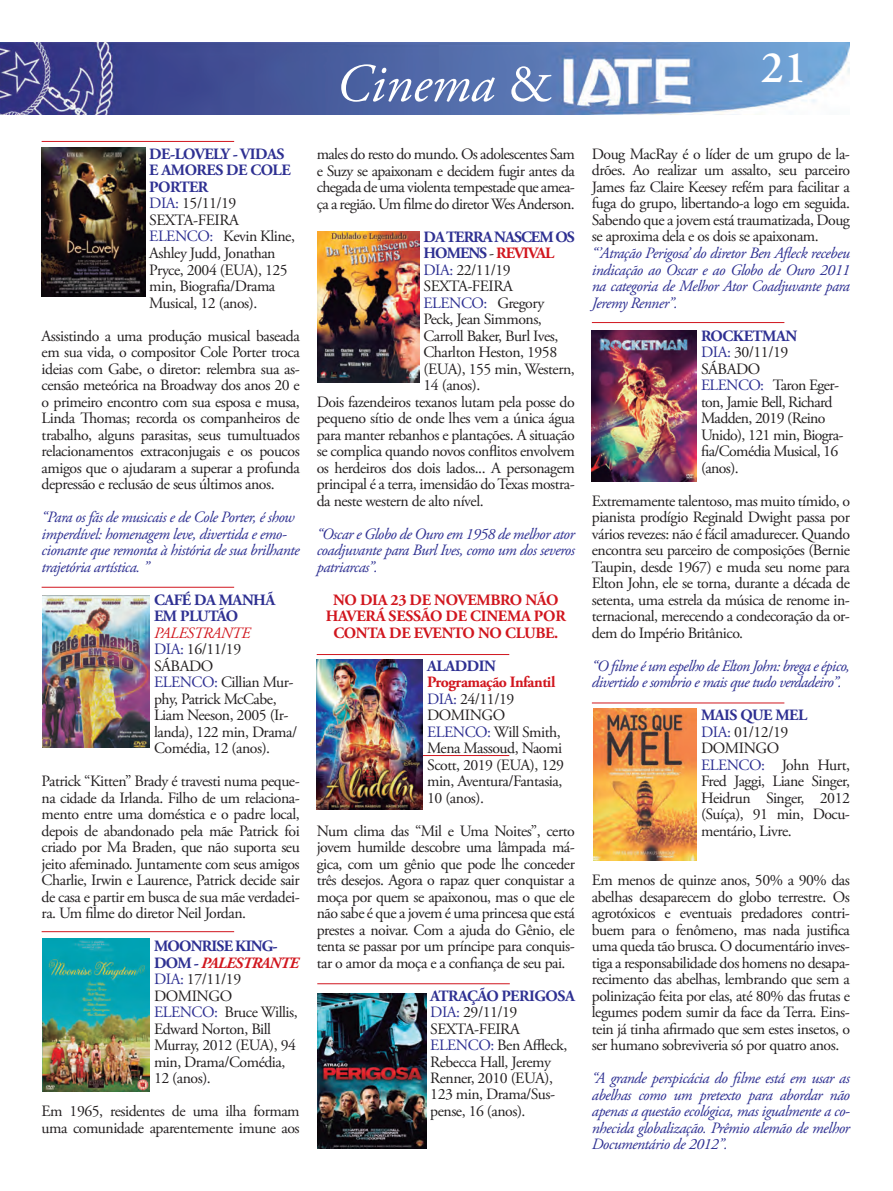
<style>
.page{position:relative;width:893px;height:1191px;background:#fff}
.page>*{position:absolute;margin:0;border:0;box-sizing:border-box;transform-origin:0 0}
.t1{font:italic 54px "Adobe Garamond Pro";color:#fff}
.t2{font:600 45px "Adobe Garamond Pro";color:#fff}
.t3{font:15.75px/16.5px "Adobe Garamond Pro";letter-spacing:-.03em;color:#231f20;text-align:justify}
.nota_cinema{font:italic 15.75px/16.5px "Adobe Garamond Pro";letter-spacing:-.03em;color:#2e3092;text-align:justify}
.Titulo_cinema{font:700 15.75px/16.5px "Adobe Garamond Pro";letter-spacing:-.03em;color:#2e3092}
.t4{font:700 15.75px/16.5px "Adobe Garamond Pro";letter-spacing:-.015em;color:#d1161e;text-align:center}
.Titulo_cinema-2{font:700 15.75px/16.5px "Adobe Garamond Pro";letter-spacing:-.06em;color:#2e3092}
.Titulo_cinema-3{font:700 15.75px/16.5px "Adobe Garamond Pro";letter-spacing:-.05em;color:#2e3092}
.t5{font:italic 15.75px "Adobe Garamond Pro";letter-spacing:-.03em;color:#d1161e}
.s1{font-style:normal}
.s2{color:#2e3092}
.s3{font-style:italic;color:#d1161e}
.s4{font-weight:400;color:#231f20}
.s5{color:#d1161e}
</style>
<div class="page">
<img style="left:0;top:43px;width:849px;height:72px">
<hr style="left:42px;top:587px;width:192px;height:1px;background:#d1161e">
<hr style="left:317px;top:755px;width:192px;height:1px;background:#d1161e">
<hr style="left:42px;top:141px;width:192px;height:1px;background:#d1161e">
<hr style="left:42px;top:931px;width:192px;height:1px;background:#d1161e">
<hr style="left:592px;top:322px;width:192px;height:1px;background:#d1161e">
<hr style="left:317px;top:654px;width:192px;height:1px;background:#d1161e">
<hr style="left:317px;top:983px;width:193px;height:1px;background:#d1161e">
<hr style="left:592px;top:703px;width:192px;height:1px;background:#d1161e">
<img style="left:317px;top:659px;width:106px;height:150px">
<img style="left:317px;top:994px;width:109px;height:154px">
<img style="left:42px;top:595px;width:108px;height:153px">
<img style="left:317px;top:232px;width:102px;height:151px">
<img style="left:42px;top:148px;width:103px;height:148px">
<img style="left:593px;top:708px;width:103px;height:152px">
<img style="left:42px;top:938px;width:108px;height:153px">
<img style="left:592px;top:331px;width:104px;height:151px">
<p class="t1" style="left:336px;top:51px;width:218px">Cinema <span class="s1">&amp;</span></p>
<h2 class="t2" style="left:760px;top:41px;width:47px">21</h2>
<p class="Titulo_cinema" style="left:149px;top:146px;width:143px">DE-LOVELY - VIDAS<br>E AMORES DE COLE<br>PORTER</p>
<p class="t3" style="left:149px;top:196px;width:89px"><span class="s2">DIA:</span> 15/11/19</p>
<p class="t3" style="left:149px;top:212px;width:91px">SEXTA-FEIRA</p>
<p class="t3" style="left:149px;top:229px;width:147px;text-align:left"><span class="s2">ELENCO:</span> Kevin Kline,<br>Ashley Judd, Jonathan<br>Pryce, 2004 (EUA), 125 min, Biografia/Drama<br>Musical, 12 (anos).</p>
<p class="t3" style="left:42px;top:328px;width:259px">Assistindo a uma produção musical baseada em sua vida, o compositor Cole Porter troca ideias com Gabe, o diretor: relembra sua as&shy;censão meteórica na Broadway dos anos 20 e o primeiro encontro com sua esposa e musa, Linda Thomas; recorda os companheiros de trabalho, alguns parasitas, seus tumultuados relacionamentos extraconjugais e os poucos amigos que o ajudaram a superar a profunda depressão e reclusão de seus últimos anos.</p>
<p class="nota_cinema" style="left:42px;top:509px;width:259px;text-align:left">“Para os fãs de musicais e de Cole Porter, é show imperdível: homenagem leve, divertida e emo&shy;cionante que remonta à história de sua brilhante trajetória artística. ”</p>
<p class="Titulo_cinema" style="left:154px;top:592px;width:123px">CAFÉ DA MANHÃ<br>EM PLUTÃO</p>
<p class="t5" style="left:154px;top:623px;width:98px">PALESTRANTE</p>
<p class="t3" style="left:154px;top:641px;width:89px"><span class="s2">DIA:</span> 16/11/19</p>
<p class="t3" style="left:154px;top:658px;width:61px">SÁBADO</p>
<p class="t3" style="left:154px;top:674px;width:145px;text-align:left"><span class="s2">ELENCO:</span> Cillian Mur&shy;phy, Patrick McCabe,<br>Liam Neeson, 2005 (Ir&shy;landa), 122 min, Drama/<br>Comédia, 12 (anos).</p>
<p class="t3" style="left:42px;top:773px;width:259px">Patrick “Kitten” Brady é travesti numa peque&shy;na cidade da Irlanda. Filho de um relaciona&shy;mento entre uma doméstica e o padre local, depois de abandonado pela mãe Patrick foi criado por Ma Braden, que não suporta seu jeito afeminado. Juntamente com seus amigos Charlie, Irwin e Laurence, Patrick decide sair de casa e partir em busca de sua mãe verdadei&shy;ra. Um filme do diretor Neil Jordan.</p>
<p class="Titulo_cinema-3" style="left:154px;top:938px;width:146px">MOONRISE KING-<br>DOM - <span class="s3">PALESTRANTE</span></p>
<p class="t3" style="left:154px;top:971px;width:89px"><span class="s2">DIA:</span> 17/11/19</p>
<p class="t3" style="left:154px;top:988px;width:80px">DOMINGO</p>
<p class="t3" style="left:154px;top:1005px;width:145px;text-align:left"><span class="s2">ELENCO:</span> Bruce Willis,<br>Edward Norton, Bill<br>Murray, 2012 (EUA), 94 min, Drama/Comédia,<br>12 (anos).</p>
<p class="t3" style="left:42px;top:1104px;width:259px">Em 1965, residentes de uma ilha formam uma comunidade aparentemente imune aos</p>
<p class="t3" style="left:317px;top:147px;width:259px">males do resto do mundo. Os adolescentes Sam e Suzy se apaixonam e decidem fugir antes da chegada de uma violenta tempestade que amea&shy;ça a região. Um filme do diretor Wes Anderson.</p>
<p class="Titulo_cinema-2" style="left:423px;top:229px;width:153px">DA TERRA NASCEM OS<br>HOMENS <span class="s4">-</span> <span class="s5">REVIVAL</span></p>
<p class="t3" style="left:423px;top:262px;width:89px"><span class="s2">DIA:</span> 22/11/19</p>
<p class="t3" style="left:423px;top:279px;width:91px">SEXTA-FEIRA</p>
<p class="t3" style="left:423px;top:295px;width:153px;text-align:left"><span class="s2">ELENCO:</span> Gregory<br>Peck, Jean Simmons,<br>Carroll Baker, Burl Ives,<br>Charlton Heston, 1958 (EUA), 155 min, Western,<br>14 (anos).</p>
<p class="t3" style="left:317px;top:394px;width:259px">Dois fazendeiros texanos lutam pela posse do pequeno sítio de onde lhes vem a única água para manter rebanhos e plantações. A situação se complica quando novos conflitos envolvem os herdeiros dos dois lados... A personagem principal é a terra, imensidão do Texas mostra&shy;da neste western de alto nível.</p>
<p class="nota_cinema" style="left:317px;top:526px;width:259px">“Oscar e Globo de Ouro em 1958 de melhor ator coadjuvante para Burl Ives, como um dos severos patriarcas”.</p>
<p class="t4" style="left:326px;top:592px;width:241px">NO DIA 23 DE NOVEMBRO NÃO<br>HAVERÁ SESSÃO DE CINEMA POR<br>CONTA DE EVENTO NO CLUBE.</p>
<p class="Titulo_cinema" style="left:427px;top:658px;width:70px">ALADDIN</p>
<p class="t4" style="left:427px;top:674px;width:130px">Programação Infantil</p>
<p class="t3" style="left:427px;top:691px;width:89px"><span class="s2">DIA:</span> 24/11/19</p>
<p class="t3" style="left:427px;top:708px;width:80px">DOMINGO</p>
<p class="t3" style="left:427px;top:724px;width:138px;text-align:left"><span class="s2">ELENCO:</span> Will Smith,<br>Mena Massoud, Naomi<br>Scott, 2019 (EUA), 129 min, Aventura/Fantasia,<br>10 (anos).</p>
<p class="t3" style="left:317px;top:823px;width:260px">Num clima das “Mil e Uma Noites”, certo jovem humilde descobre uma lâmpada má&shy;gica, com um gênio que pode lhe conceder três desejos. Agora o rapaz quer conquistar a moça por quem se apaixonou, mas o que ele não sabe é que a jovem é uma princesa que está prestes a noivar. Com a ajuda do Gênio, ele tenta se passar por um príncipe para conquis&shy;tar o amor da moça e a confiança de seu pai.</p>
<p class="Titulo_cinema" style="left:430px;top:988px;width:146px">ATRAÇÃO PERIGOSA</p>
<p class="t3" style="left:430px;top:1005px;width:89px"><span class="s2">DIA:</span> 29/11/19</p>
<p class="t3" style="left:430px;top:1021px;width:91px">SEXTA-FEIRA</p>
<p class="t3" style="left:430px;top:1038px;width:138px;text-align:left"><span class="s2">ELENCO:</span> Ben Affleck,<br>Rebecca Hall, Jeremy<br>Renner, 2010 (EUA),<br>123 min, Drama/Sus&shy;pense, 16 (anos).</p>
<p class="t3" style="left:592px;top:146px;width:259px">Doug MacRay é o líder de um grupo de la&shy;drões. Ao realizar um assalto, seu parceiro James faz Claire Keesey refém para facilitar a fuga do grupo, libertando-a logo em seguida.<br>Sabendo que a jovem está traumatizada, Doug se aproxima dela e os dois se apaixonam.</p>
<p class="nota_cinema" style="left:592px;top:245px;width:259px">“’Atração Perigosa’ do diretor Ben Afleck recebeu indicação ao Oscar e ao Globo de Ouro 2011 na categoria de Melhor Ator Coadjuvante para Jeremy Renner”.</p>
<p class="Titulo_cinema" style="left:701px;top:328px;width:98px">ROCKETMAN</p>
<p class="t3" style="left:701px;top:344px;width:89px"><span class="s2">DIA:</span> 30/11/19</p>
<p class="t3" style="left:701px;top:361px;width:61px">SÁBADO</p>
<p class="t3" style="left:701px;top:377px;width:144px;text-align:left"><span class="s2">ELENCO:</span> Taron Eger&shy;ton, Jamie Bell, Richard<br>Madden, 2019 (Reino<br>Unido), 121 min, Biogra&shy;fia/Comédia Musical, 16 (anos).</p>
<p class="t3" style="left:592px;top:493px;width:259px">Extremamente talentoso, mas muito tímido, o pianista prodígio Reginald Dwight passa por vários revezes: não é fácil amadurecer. Quando encontra seu parceiro de composições (Bernie Taupin, desde 1967) e muda seu nome para Elton John, ele se torna, durante a década de setenta, uma estrela da música de renome in&shy;ternacional, merecendo a condecoração da or&shy;dem do Império Britânico.</p>
<p class="nota_cinema" style="left:592px;top:658px;width:259px">“O filme é um espelho de Elton John: brega e épico, divertido e sombrio e mais que tudo verdadeiro”.</p>
<p class="Titulo_cinema" style="left:701px;top:707px;width:108px">MAIS QUE MEL</p>
<p class="t3" style="left:701px;top:724px;width:89px"><span class="s2">DIA:</span> 01/12/19</p>
<p class="t3" style="left:701px;top:740px;width:80px">DOMINGO</p>
<p class="t3" style="left:701px;top:757px;width:150px"><span class="s2">ELENCO:</span> John Hurt, Fred Jaggi, Liane Singer, Heidrun Singer, 2012 (Suíça), 91 min, Docu&shy;mentário, Livre.</p>
<p class="t3" style="left:592px;top:872px;width:260px">Em menos de quinze anos, 50% a 90% das abelhas desaparecem do globo terrestre. Os agrotóxicos e eventuais predadores contri&shy;buem para o fenômeno, mas nada justifica uma queda tão brusca. O documentário inves&shy;tiga a responsabilidade dos homens no desapa&shy;recimento das abelhas, lembrando que sem a polinização feita por elas, até 80% das frutas e legumes podem sumir da face da Terra. Eins&shy;tein já tinha afirmado que sem estes insetos, o ser humano sobreviveria só por quatro anos.</p>
<p class="nota_cinema" style="left:592px;top:1070px;width:259px">“A grande perspicácia do filme está em usar as abelhas como um pretexto para abordar não apenas a questão ecológica, mas igualmente a co&shy;nhecida globalização. Prêmio alemão de melhor Documentário de 2012”.</p>
</div>
